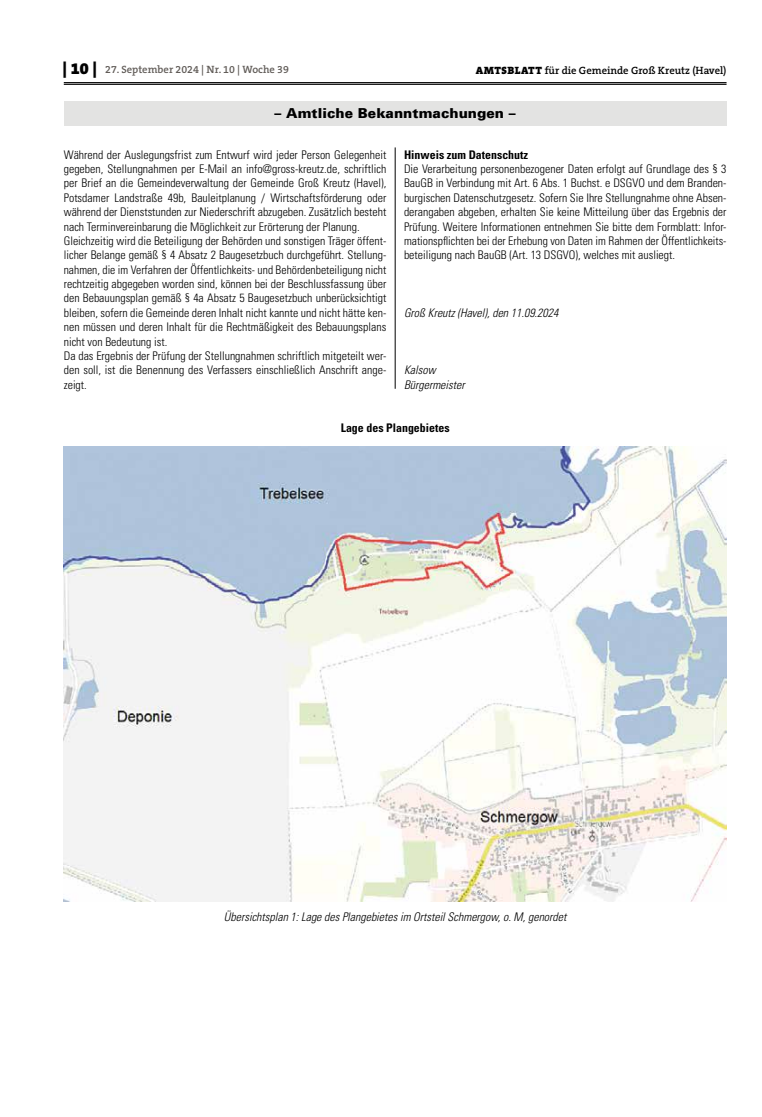
<style>
.page{position:relative;width:762px;height:1117px;background:#fff}
.page>*{position:absolute;margin:0;border:0;box-sizing:border-box;transform-origin:0 0}
.t1{font:900 13.75px "Univers 75";letter-spacing:.005em;color:#000}
.t2{font:300 condensed 11.88px/14.4px "Univers";color:#000}
.t3{font:italic 300 condensed 11.88px/14.4px "Univers";color:#000}
.t4{font:700 condensed 11.88px "Univers";color:#000}
.t5{font:600 10.62px "The Serif B W6";color:#000}
.t6{font:600 10.62px "The Serif B W6";color:#615c58}
.s1{font-family:"The Serif B W9";font-weight:900;font-size:16.25px;color:#000}
.s2{font-family:"The Serif B W9";font-weight:900}
</style>
<div class="page">
<hr style="left:64px;top:82px;width:662px;height:1px;background:#000">
<hr style="left:64px;top:84px;width:662px;height:1px;background:#000">
<div style="left:64px;top:101px;width:662px;height:25px;background:#e3e3e2"></div>
<img style="left:64px;top:446px;width:662px;height:454px">
<hr style="left:395px;top:147px;width:1px;height:241px;background:#000">
<p class="t6" style="left:63px;top:63px;width:228px"><span class="s1">| 10 |</span> 27. September 2024 | Nr. 10 | Woche 39</p>
<p class="t5" style="left:476px;top:63px;width:252px"><span class="s2">AMTSBLATT</span> für die Gemeinde Groß Kreutz (Havel)</p>
<p class="t1" style="left:275px;top:104px;width:243px">– Amtliche Bekanntmachungen –</p>
<p class="t2" style="left:64px;top:147px;width:324px">Während der Auslegungsfrist zum Entwurf wird jeder Person Gelegenheit gegeben, Stellungnahmen per E-Mail an info@gross-kreutz.de, schriftlich per Brief an die Gemeindeverwaltung der Gemeinde Groß Kreutz (Havel), Potsdamer Landstraße 49b, Bauleitplanung / Wirtschaftsförderung oder während der Dienststunden zur Niederschrift abzugeben. Zusätzlich besteht nach Terminvereinbarung die Möglichkeit zur Erörterung der Planung.<br>Gleichzeitig wird die Beteiligung der Behörden und sonstigen Träger öffent&shy;licher Belange gemäß § 4 Absatz 2 Baugesetzbuch durchgeführt. Stellung&shy;nahmen, die im Verfahren der Öffentlichkeits- und Behördenbeteiligung nicht rechtzeitig abgegeben worden sind, können bei der Beschlussfassung über den Bebauungsplan gemäß § 4a Absatz 5 Baugesetzbuch unberücksichtigt bleiben, sofern die Gemeinde deren Inhalt nicht kannte und nicht hätte ken&shy;nen müssen und deren Inhalt für die Rechtmäßigkeit des Bebauungsplans nicht von Bedeutung ist.<br>Da das Ergebnis der Prüfung der Stellungnahmen schriftlich mitgeteilt wer&shy;den soll, ist die Benennung des Verfassers einschließlich Anschrift ange&shy;zeigt.</p>
<p class="t4" style="left:404px;top:147px;width:126px">Hinweis zum Datenschutz</p>
<p class="t2" style="left:404px;top:162px;width:324px;text-align:justify">Die Verarbeitung personenbezogener Daten erfolgt auf Grundlage des § 3<br>BauGB in Verbindung mit Art. 6 Abs. 1 Buchst. e DSGVO und dem Branden&shy;burgischen Datenschutzgesetz. Sofern Sie Ihre Stellungnahme ohne Absen&shy;derangaben abgeben, erhalten Sie keine Mitteilung über das Ergebnis der Prüfung. Weitere Informationen entnehmen Sie bitte dem Formblatt: Infor&shy;mationspflichten bei der Erhebung von Daten im Rahmen der Öffentlichkeits&shy;beteiligung nach BauGB (Art. 13 DSGVO), welches mit ausliegt.</p>
<p class="t3" style="left:404px;top:305px;width:156px">Groß Kreutz (Havel), den 11.09.2024</p>
<p class="t3" style="left:404px;top:363px;width:62px">Kalsow<br>Bürgermeister</p>
<p class="t4" style="left:341px;top:420px;width:110px">Lage des Plangebietes</p>
<p class="t3" style="left:224px;top:909px;width:344px">Übersichtsplan 1: Lage des Plangebietes im Ortsteil Schmergow, o. M, genordet</p>
</div>
